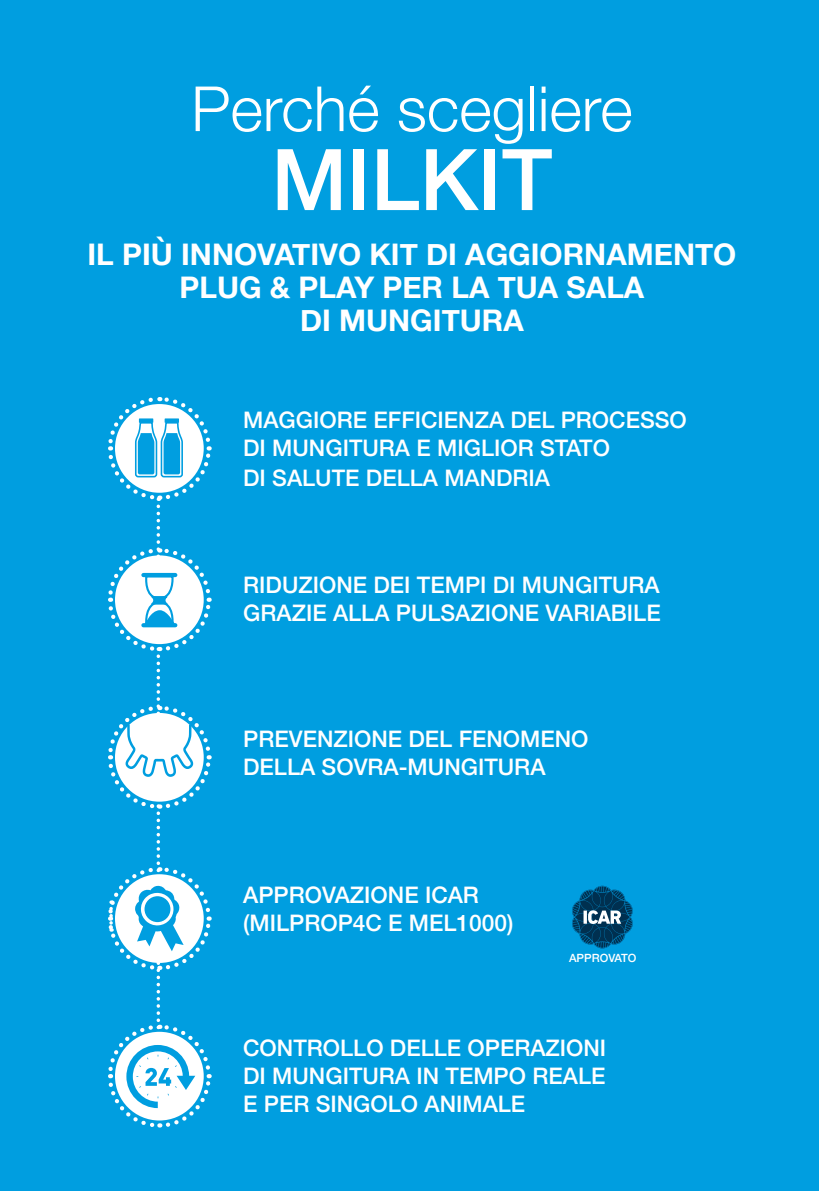
<style>
.page{position:relative;width:819px;height:1191px;background:#009ee0}
.page>*{position:absolute;margin:0;border:0;box-sizing:border-box;transform-origin:0 0}
.t1{font:500 85.23px "Helvetica Neue";color:#fff}
.t2{font:300 62.3px "Helvetica Neue";color:#fff}
.t3{font:700 29.75px/33.2px "Helvetica Neue";color:#fff;text-align:center}
.t4{font:500 22.75px/28px "Helvetica Neue";color:#fff}
.t5{font:500 11.38px "Helvetica Neue";color:#fff}
</style>
<div class="page">
<svg style="left:108px;top:397px;width:104px;height:731px"></svg>
<svg style="left:572px;top:885px;width:60px;height:63px"></svg>
<h2 class="t2" style="left:191px;top:59px;width:443px">Perché scegliere</h2>
<h1 class="t1" style="left:271px;top:111px;width:282px">MILKIT</h1>
<h3 class="t3" style="left:87px;top:238px;width:650px">IL PIÙ INNOVATIVO KIT DI AGGIORNAMENTO<br>PLUG &amp; PLAY PER LA TUA SALA<br>DI MUNGITURA</h3>
<p class="t4" style="left:243px;top:403px;width:445px;line-height:28.9px">MAGGIORE EFFICIENZA DEL PROCESSO<br>DI MUNGITURA E MIGLIOR STATO<br>DI SALUTE DELLA MANDRIA</p>
<p class="t4" style="left:243px;top:569px;width:419px">RIDUZIONE DEI TEMPI DI MUNGITURA<br>GRAZIE ALLA PULSAZIONE VARIABILE</p>
<p class="t4" style="left:243px;top:722px;width:347px">PREVENZIONE DEL FENOMENO<br>DELLA SOVRA-MUNGITURA</p>
<p class="t4" style="left:243px;top:879px;width:272px">APPROVAZIONE ICAR (MILPROP4C E MEL1000)</p>
<p class="t5" style="left:569px;top:949px;width:69px">APPROVATO</p>
<p class="t4" style="left:243px;top:1032px;width:364px;text-align:justify">CONTROLLO DELLE OPERAZIONI DI MUNGITURA IN TEMPO REALE E PER SINGOLO ANIMALE</p>
</div>
